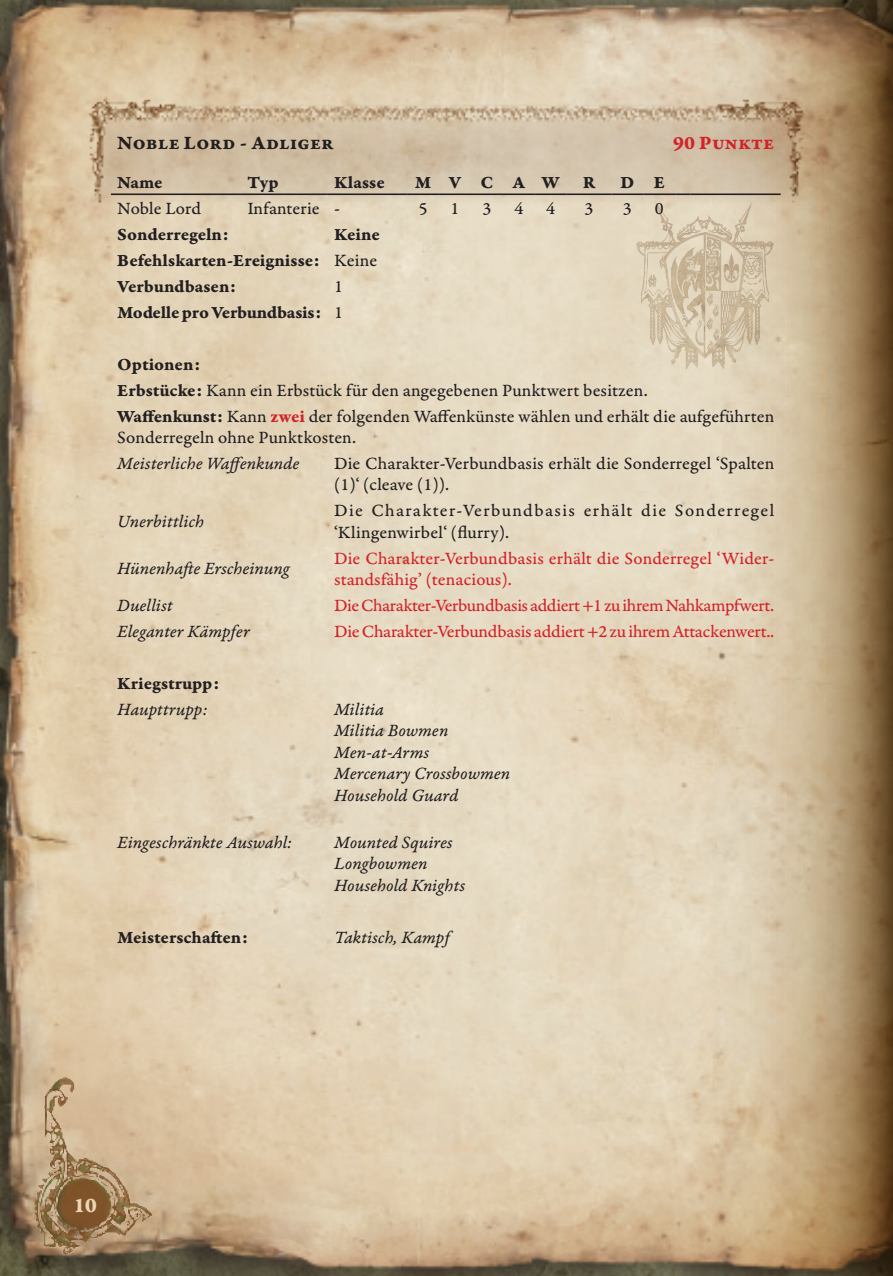
<style>
.page{position:relative;width:893px;height:1276px;background:#fff}
.page>*{position:absolute;margin:0;border:0;box-sizing:border-box;transform-origin:0 0}
.t1{font:22.5px "Garamond Premr Pro Bd Capt";color:#ecd6b6}
.ConText{font:20.25px "Garamond Premr Pro Bd Capt";color:#231f20}
.ConText-2{font:20.25px "Garamond Premr Pro Bd Capt";color:#d1232a}
.ConText-3{font:18.22px/21.4px "Garamond Premr Pro Capt";letter-spacing:.01em;color:#231f20}
.ConText-4{font:18.22px "Garamond Premr Pro It Capt";color:#231f20}
.ConText-5{font:18.22px "Garamond Premr Pro Capt";letter-spacing:-.015em;color:#d1232a}
.ConText-6{font:18.22px "Garamond Premr Pro Bd Capt";letter-spacing:-.01em;color:#231f20}
.ConText-7{font:18.22px/21.4px "Garamond Premr Pro Capt";letter-spacing:.01em;color:#d1232a}
.ConText-8{font:18.22px/21.4px "Garamond Premr Pro Capt";letter-spacing:.075em;color:#231f20}
.ConTable{font:18.22px "Garamond Premr Pro Bd Capt";letter-spacing:-.015em;color:#231f20}
.ConTable-2{font:18.22px "Garamond Premr Pro Capt";color:#231f20}
.s1{font-family:"Garamond Premr Pro Bd Capt"}
.s2{font-family:"Garamond Premr Pro Bd Capt";color:#d1232a}
</style>
<div class="page">
<img style="left:0;top:0;width:678px;height:1276px">
<svg style="left:678px;top:0;width:108px;height:1276px;background:#dacaae"></svg>
<svg style="left:786px;top:0;width:107px;height:1276px;background:#a48a65"></svg>
<img style="left:29px;top:998px;width:172px;height:265px">
<img style="left:65px;top:96px;width:762px;height:181px">
<img style="left:630px;top:195px;width:150px;height:180px">
<hr style="left:111px;top:193px;width:130px;height:2px;background:#231f20">
<hr style="left:241px;top:193px;width:87px;height:2px;background:#231f20">
<hr style="left:328px;top:193px;width:79px;height:2px;background:#231f20">
<hr style="left:407px;top:193px;width:32px;height:2px;background:#231f20">
<hr style="left:439px;top:193px;width:32px;height:2px;background:#231f20">
<hr style="left:471px;top:193px;width:32px;height:2px;background:#231f20">
<hr style="left:503px;top:193px;width:32px;height:2px;background:#231f20">
<hr style="left:535px;top:193px;width:26px;height:2px;background:#231f20">
<svg style="left:561px;top:193px;width:6px;height:2px"></svg>
<hr style="left:567px;top:193px;width:44px;height:2px;background:#231f20">
<hr style="left:611px;top:193px;width:32px;height:2px;background:#231f20">
<hr style="left:643px;top:193px;width:32px;height:2px;background:#231f20">
<svg style="left:675px;top:193px;width:16px;height:2px"></svg>
<hr style="left:691px;top:193px;width:90px;height:2px;background:#231f20">
<p class="ConText" style="left:117px;top:130px;width:218px">Noble Lord - Adliger</p>
<p class="ConText-2" style="left:673px;top:130px;width:103px">90 Punkte</p>
<p class="ConTable" style="left:117px;top:171px;width:47px">Name</p>
<p class="ConTable" style="left:247px;top:171px;width:33px">Typ</p>
<p class="ConTable" style="left:334px;top:171px;width:52px">Klasse</p>
<p class="ConTable" style="left:415px;top:171px;width:18px">M</p>
<p class="ConTable" style="left:449px;top:171px;width:14px">V</p>
<p class="ConTable" style="left:480px;top:171px;width:14px">C</p>
<p class="ConTable" style="left:512px;top:171px;width:14px">A</p>
<p class="ConTable" style="left:542px;top:171px;width:19px">W</p>
<p class="ConTable" style="left:583px;top:171px;width:14px">R</p>
<p class="ConTable" style="left:620px;top:171px;width:15px">D</p>
<p class="ConTable" style="left:654px;top:171px;width:13px">E</p>
<p class="ConText-3" style="left:117px;top:198px;width:85px">Noble Lord</p>
<p class="ConText-3" style="left:247px;top:198px;width:74px">Infanterie</p>
<p class="ConText-3" style="left:334px;top:198px;width:7px">-</p>
<p class="ConTable-2" style="left:419px;top:197px;width:10px">5</p>
<p class="ConTable-2" style="left:451px;top:197px;width:10px">1</p>
<p class="ConTable-2" style="left:482px;top:197px;width:10px">3</p>
<p class="ConTable-2" style="left:514px;top:197px;width:10px">4</p>
<p class="ConTable-2" style="left:546px;top:197px;width:10px">4</p>
<p class="ConTable-2" style="left:585px;top:197px;width:10px">3</p>
<p class="ConTable-2" style="left:623px;top:197px;width:10px">3</p>
<p class="ConTable-2" style="left:655px;top:197px;width:10px">0</p>
<p class="ConTable" style="left:117px;top:223px;width:113px">Sonderregeln:</p>
<p class="ConText-6" style="left:334px;top:223px;width:47px">Keine</p>
<p class="ConText-6" style="left:117px;top:249px;width:204px">Befehlskarten-Ereignisse:</p>
<p class="ConText-3" style="left:334px;top:250px;width:45px">Keine</p>
<p class="ConText-6" style="left:117px;top:275px;width:120px">Verbundbasen:</p>
<p class="ConText-3" style="left:334px;top:276px;width:10px">1</p>
<p class="ConText-6" style="left:117px;top:301px;width:206px">Modelle pro Verbundbasis:</p>
<p class="ConText-3" style="left:334px;top:302px;width:10px">1</p>
<p class="ConText-6" style="left:117px;top:353px;width:84px">Optionen:</p>
<p class="ConText-3" style="left:117px;top:380px;width:532px"><span class="s1">Erbstücke:</span> Kann ein Erbstück für den angegebenen Punktwert besitzen.</p>
<p class="ConText-3" style="left:117px;top:406px;width:658px"><span class="s1">Waffenkunst:</span> Kann <span class="s2">zwei</span> der folgenden Waffenkünste wählen und erhält die aufgeführten<br>Sonderregeln ohne Punktkosten.</p>
<p class="ConText-4" style="left:117px;top:452px;width:184px">Meisterliche Waffenkunde</p>
<p class="ConText-3" style="left:334px;top:453px;width:442px">Die Charakter-Verbundbasis erhält die Sonderregel ‘Spalten (1)‘ (cleave (1)).</p>
<p class="ConText-4" style="left:117px;top:510px;width:88px">Unerbittlich</p>
<p class="ConText-8" style="left:334px;top:500px;width:442px">Die Charakter-Verbundbasis erhält die Sonderregel ‘Klingenwirbel‘ (flurry).</p>
<p class="ConText-4" style="left:117px;top:558px;width:174px">Hünenhafte Erscheinung</p>
<p class="ConText-7" style="left:334px;top:548px;width:442px">Die Charakter-Verbundbasis erhält die Sonderregel ‘Wider&shy;standsfähig’ (tenacious).</p>
<p class="ConText-4" style="left:117px;top:594px;width:57px">Duellist</p>
<p class="ConText-5" style="left:334px;top:594px;width:442px">Die Charakter-Verbundbasis addiert +1 zu ihrem Nahkampfwert.</p>
<p class="ConText-4" style="left:117px;top:620px;width:134px">Eleganter Kämpfer</p>
<p class="ConText-5" style="left:334px;top:620px;width:442px">Die Charakter-Verbundbasis addiert +2 zu ihrem Attackenwert..</p>
<p class="ConText-6" style="left:117px;top:672px;width:103px">Kriegstrupp:</p>
<p class="ConText-4" style="left:117px;top:698px;width:92px">Haupttrupp:</p>
<p class="ConText-4" style="left:334px;top:698px;width:51px">Militia</p>
<p class="ConText-4" style="left:334px;top:720px;width:116px">Militia Bowmen</p>
<p class="ConText-4" style="left:334px;top:741px;width:96px">Men-at-Arms</p>
<p class="ConText-4" style="left:334px;top:762px;width:178px">Mercenary Crossbowmen</p>
<p class="ConText-4" style="left:334px;top:784px;width:126px">Household Guard</p>
<p class="ConText-4" style="left:117px;top:831px;width:176px">Eingeschränkte Auswahl:</p>
<p class="ConText-4" style="left:334px;top:831px;width:120px">Mounted Squires</p>
<p class="ConText-4" style="left:334px;top:852px;width:95px">Longbowmen</p>
<p class="ConText-4" style="left:334px;top:874px;width:132px">Household Knights</p>
<p class="ConText-6" style="left:117px;top:925px;width:132px">Meisterschaften:</p>
<p class="ConText-4" style="left:334px;top:926px;width:117px">Taktisch, Kampf</p>
<p class="t1" style="left:73px;top:1191px;width:25px">10</p>
</div>
